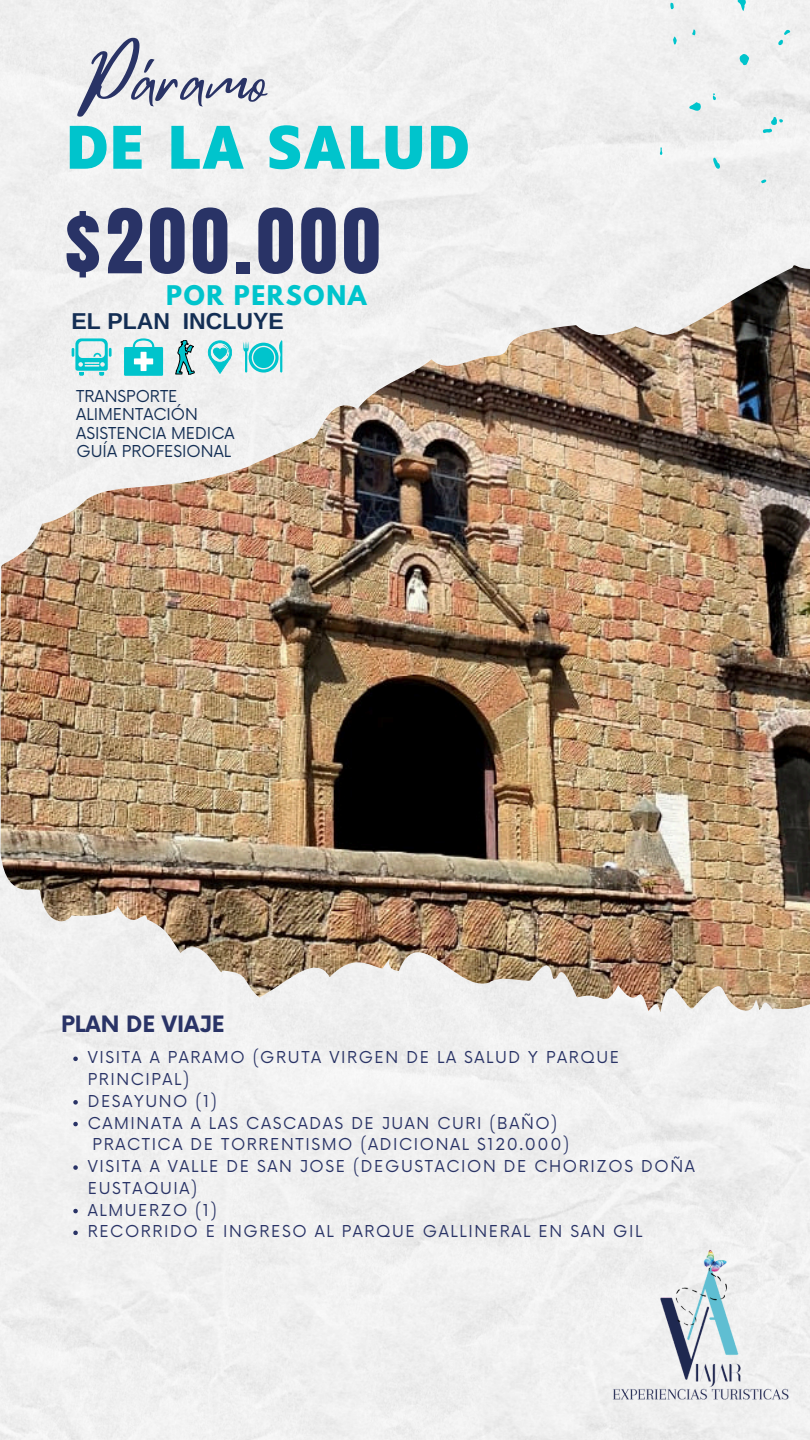
<style>
.page{position:relative;width:810px;height:1440px;background:#fff}
.page>*{position:absolute;margin:0;border:0;box-sizing:border-box;transform-origin:0 0}
.t1{font:75.9px "Anton";letter-spacing:.07em;color:#293366}
.t2{font:66.8px "Mistrully";color:#293366}
.t3{font:700 56.2px "Luciole";color:#00c4cc}
.t4{font:700 24px "League Spartan";letter-spacing:.07em;color:#00c4cc}
.t5{font:700 23px "Arimo";color:#132e54}
.t6{font:700 22px "Now";color:#293366}
.t7{font:16px/21.8px "Now";letter-spacing:.1em;color:#293366}
.t8{font:16px "Now";color:#132e54}
</style>
<div class="page">
<img style="left:0;top:257px;width:810px;height:755px">
<svg style="left:739px;top:54px;width:10px;height:11px"></svg>
<svg style="left:689px;top:102px;width:12px;height:9px"></svg>
<svg style="left:737px;top:0;width:9px;height:11px"></svg>
<svg style="left:713px;top:158px;width:7px;height:11px"></svg>
<svg style="left:673px;top:37px;width:4px;height:8px"></svg>
<svg style="left:778px;top:30px;width:12px;height:15px"></svg>
<svg style="left:670px;top:3px;width:4px;height:6px"></svg>
<svg style="left:692px;top:29px;width:4px;height:6px"></svg>
<svg style="left:761px;top:179px;width:5px;height:4px"></svg>
<svg style="left:660px;top:147px;width:2px;height:8px"></svg>
<svg style="left:763px;top:117px;width:20px;height:16px"></svg>
<svg style="left:713px;top:93px;width:3px;height:7px"></svg>
<svg style="left:72px;top:338px;width:39px;height:38px"></svg>
<div style="left:124px;top:347px;width:39px;height:29px;background:#00c4cc"></div>
<div style="left:134px;top:358px;width:19px;height:6px;background:#fff"></div>
<div style="left:141px;top:352px;width:6px;height:19px;background:#fff"></div>
<svg style="left:133px;top:338px;width:21px;height:9px"></svg>
<svg style="left:176px;top:340px;width:18px;height:34px"></svg>
<img style="left:592px;top:1213px;width:217px;height:227px">
<svg style="left:207px;top:340px;width:25px;height:34px"></svg>
<svg style="left:243px;top:338px;width:39px;height:35px"></svg>
<svg style="left:73px;top:1057px;width:5px;height:4px"></svg>
<svg style="left:73px;top:1100px;width:5px;height:5px"></svg>
<svg style="left:73px;top:1122px;width:5px;height:4px"></svg>
<svg style="left:73px;top:1165px;width:5px;height:5px"></svg>
<svg style="left:73px;top:1209px;width:5px;height:4px"></svg>
<svg style="left:73px;top:1231px;width:5px;height:4px"></svg>
<p class="t2" style="left:79px;top:27px;width:188px">Páramo</p>
<h2 class="t3" style="left:65px;top:124px;width:406px">DE LA SALUD</h2>
<h5 class="t1" style="left:65px;top:187px;width:316px">$200.000</h5>
<h5 class="t4" style="left:166px;top:283px;width:202px">POR PERSONA</h5>
<p class="t5" style="left:72px;top:308px;width:214px">EL PLAN INCLUYE</p>
<p class="t8" style="left:76px;top:387px;width:103px">TRANSPORTE</p>
<h5 class="t8" style="left:76px;top:424px;width:160px">ASISTENCIA MEDICA</h5>
<h5 class="t8" style="left:76px;top:442px;width:156px">GUÍA PROFESIONAL</h5>
<h4 class="t8" style="left:76px;top:405px;width:123px">ALIMENTACIÓN</h4>
<p class="t6" style="left:61px;top:1012px;width:165px">PLAN DE VIAJE</p>
<h3 class="t7" style="left:88px;top:1047px;width:533px">VISITA A PARAMO (GRUTA VIRGEN DE LA SALUD Y PARQUE<br>PRINCIPAL)</h3>
<h1 class="t7" style="left:88px;top:1091px;width:131px">DESAYUNO (1)</h1>
<p class="t7" style="left:88px;top:1113px;width:471px">CAMINATA A LAS CASCADAS DE JUAN CURI (BAÑO)</p>
<h4 class="t7" style="left:93px;top:1134px;width:478px">PRACTICA DE TORRENTISMO (ADICIONAL $120.000)</h4>
<h4 class="t7" style="left:88px;top:1156px;width:609px">VISITA A VALLE DE SAN JOSE (DEGUSTACION DE CHORIZOS DOÑA<br>EUSTAQUIA)</h4>
<p class="t7" style="left:88px;top:1200px;width:130px">ALMUERZO (1)</p>
<p class="t7" style="left:88px;top:1221px;width:556px">RECORRIDO E INGRESO AL PARQUE GALLINERAL EN SAN GIL</p>
</div>
